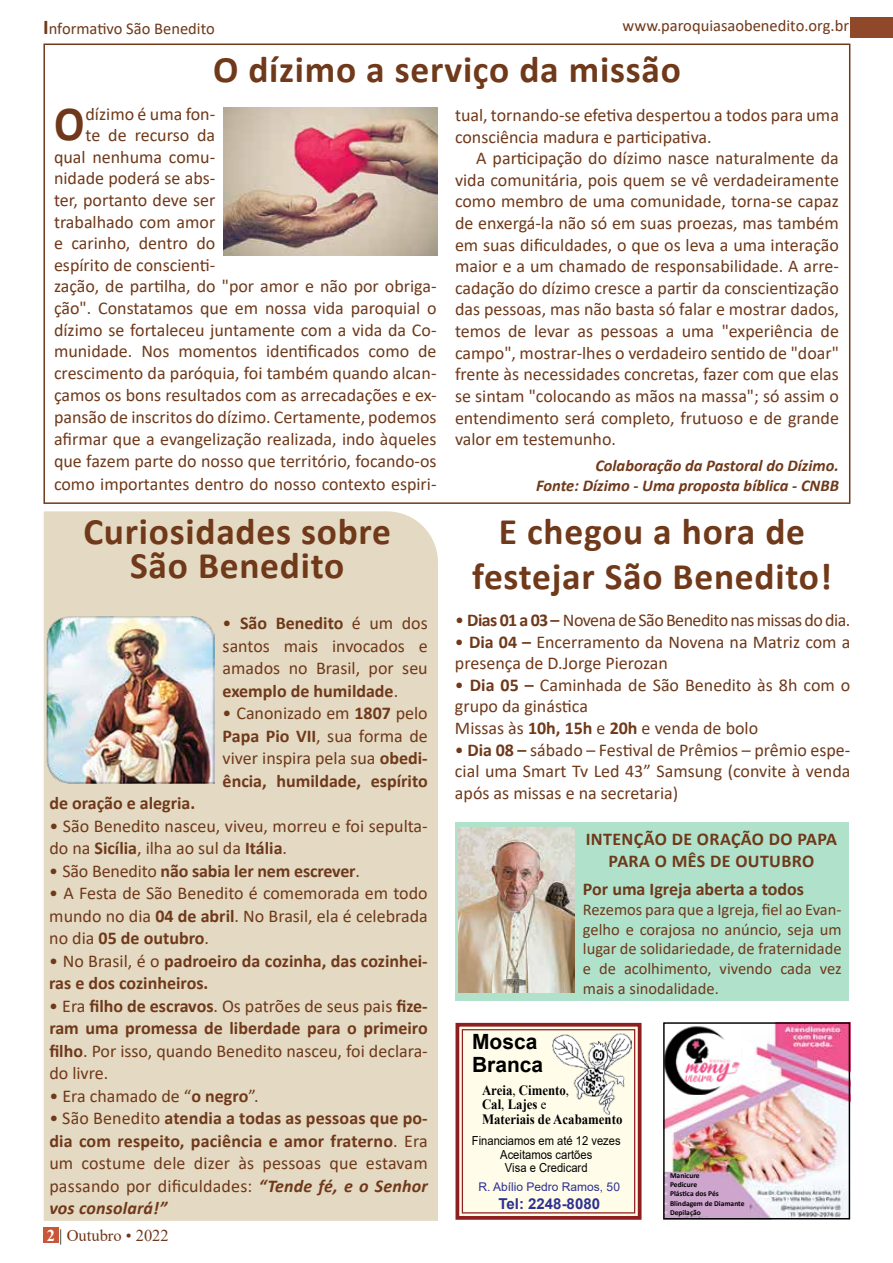
<style>
.page{position:relative;width:893px;height:1263px;background:#fff}
.page>*{position:absolute;margin:0;border:0;box-sizing:border-box;transform-origin:0 0}
.t1{font:700 49.35px "Calibri";color:#6f381a;scale:.91 1}
.t2{font:700 37.5px/34.5px "Calibri";letter-spacing:.02em;color:#6f391a;text-align:center}
.t3{font:700 21px/22.5px "Arial";color:#000}
.t4{font:18px/21.6px "Calibri";color:#6f391a;text-align:justify}
.t5{font:700 18px/22.5px "Calibri";color:#6f391a}
.t6{font:18px "Calibri";letter-spacing:-.03em;color:#6f391a}
.t7{font:700 18px/21.6px "Calibri";letter-spacing:.02em;color:#6f391a;text-align:center}
.t8{font:16.5px/19.8px "Calibri";color:#6f391a;text-align:justify}
.t9{font:italic 700 16.5px/19.8px "Calibri";color:#6f391a;text-align:right}
.t10{font:16.5px "Calibri";color:#6f381a}
.t11{font:16.5px "Times New Roman";color:#6f381a}
.t12{font:700 15px "Arial";color:#2e3092}
.t13{font:700 14.25px/14.7px "Times New Roman";color:#000;scale:.9 1}
.t14{font:12.45px/13.5px "Arial";color:#000;text-align:center;scale:.9 1}
.t15{font:12px "Arial";color:#2e3092}
.t16{font:700 7.5px "Calibri";color:#000}
.s1{font-weight:700;font-size:21px;color:#6f391a}
.s2{font-weight:700}
.s3{font-weight:400}
.s4{font-weight:700;font-style:italic}
.s5{font-weight:700;color:#fff}
.s6{color:#000}
.s7{color:#dfcce4}
</style>
<div class="page">
<div style="left:851px;top:17px;width:42px;height:20px;background:#8f482a"></div>
<div style="left:43px;top:1228px;width:16px;height:15px;background:#c85737"></div>
<div style="left:455px;top:822px;width:394px;height:178px;background:#b0e2cb"></div>
<img style="left:459px;top:827px;width:115px;height:165px">
<div style="left:43px;top:44px;width:807px;height:460px;border:2px solid #6f391a"></div>
<img style="left:224px;top:108px;width:214px;height:148px">
<div style="left:44px;top:511px;width:394px;height:710px;background:#e4d9c2"></div>
<img style="left:46px;top:616px;width:168px;height:167px">
<img style="left:665px;top:1024px;width:183px;height:193px">
<div style="left:719px;top:1043px;width:35px;height:28px;background:#fff"></div>
<img style="left:665px;top:1024px;width:77px;height:71px">
<div style="left:663px;top:1022px;width:187px;height:197px;border:1px solid #000"></div>
<svg style="left:666px;top:1175px;width:84px;height:42px;background:#cca6ca"></svg>
<svg style="left:455px;top:1022px;width:187px;height:198px;background:#f3e6d4"></svg>
<div style="left:462px;top:1029px;width:173px;height:184px;border:1px solid #8e1e1f"></div>
<img style="left:553px;top:1033px;width:79px;height:81px">
<p class="t10" style="left:43px;top:17px;width:173px"><span class="s1">I</span>nformativo São Benedito</p>
<p class="t10" style="left:623px;top:14px;width:228px">www.paroquiasaobenedito.org.br</p>
<h2 class="t2" style="left:213px;top:52px;width:469px">O dízimo a serviço da missão</h2>
<p class="t4" style="left:86px;top:102px;width:131px">dízimo é uma fon-</p>
<p class="t4" style="left:86px;top:124px;width:131px">te de recurso da</p>
<p class="t4" style="left:54px;top:146px;width:163px">qual nenhuma comu-</p>
<p class="t4" style="left:54px;top:167px;width:163px">nidade poderá se abs-</p>
<p class="t4" style="left:54px;top:189px;width:163px">ter, portanto deve ser</p>
<p class="t4" style="left:54px;top:210px;width:163px">trabalhado com amor</p>
<p class="t4" style="left:54px;top:232px;width:163px">e carinho, dentro do</p>
<p class="t4" style="left:54px;top:254px;width:163px">espírito de conscienti-</p>
<p class="t4" style="left:54px;top:275px;width:384px">zação, de partilha, do "por amor e não por obriga-</p>
<p class="t4" style="left:54px;top:297px;width:384px">ção". Constatamos que em nossa vida paroquial o</p>
<p class="t4" style="left:54px;top:318px;width:384px">dízimo se fortaleceu juntamente com a vida da Co-</p>
<p class="t4" style="left:54px;top:340px;width:384px">munidade. Nos momentos identificados como de</p>
<p class="t4" style="left:54px;top:362px;width:384px">crescimento da paróquia, foi também quando alcan-</p>
<p class="t4" style="left:54px;top:384px;width:384px">çamos os bons resultados com as arrecadações e ex-</p>
<p class="t4" style="left:54px;top:406px;width:384px">pansão de inscritos do dízimo. Certamente, podemos</p>
<p class="t4" style="left:54px;top:428px;width:384px">afirmar que a evangelização realizada, indo àqueles</p>
<p class="t4" style="left:54px;top:450px;width:384px">que fazem parte do nosso que território, focando-os</p>
<p class="t4" style="left:54px;top:472px;width:384px">como importantes dentro do nosso contexto espiri-</p>
<h1 class="t1" style="left:54px;top:89px;width:35px">O</h1>
<p class="t4" style="left:455px;top:104px;width:385px">tual, tornando-se efetiva despertou a todos para uma consciência madura e participativa.</p>
<p class="t4" style="left:455px;top:147px;width:385px;text-indent:21px">A participação do dízimo nasce naturalmente da vida comunitária, pois quem se vê verdadeiramente como membro de uma comunidade, torna-se capaz de enxergá-la não só em suas proezas, mas também em suas dificuldades, o que os leva a uma interação maior e a um chamado de responsabilidade. A arre&shy;cadação do dízimo cresce a partir da conscientização das pessoas, mas não basta só falar e mostrar dados, temos de levar as pessoas a uma "experiência de campo", mostrar-lhes o verdadeiro sentido de "doar" frente às necessidades concretas, fazer com que elas se sintam "colocando as mãos na massa"; só assim o entendimento será completo, frutuoso e de grande valor em testemunho.</p>
<p class="t9" style="left:536px;top:455px;width:304px">Colaboração da Pastoral do Dízimo.<br>Fonte: Dízimo - Uma proposta bíblica - CNBB</p>
<h2 class="t2" style="left:83px;top:513px;width:309px">Curiosidades sobre<br>São Benedito</h2>
<h2 class="t2" style="left:472px;top:508px;width:361px;line-height:45px">E chegou a hora de festejar São Benedito!</h2>
<p class="t4" style="left:223px;top:611px;width:207px;line-height:22.5px">• <span class="s2">São Benedito</span> é um dos santos mais invocados e amados no Brasil, por seu <span class="s2">exemplo de humildade</span>.</p>
<p class="t4" style="left:223px;top:701px;width:207px;line-height:22.5px">• Canonizado em <span class="s2">1807</span> pelo <span class="s2">Papa Pio VII</span>, sua forma de viver inspira pela sua <span class="s2">obedi&shy;ência, humildade, espírito</span></p>
<p class="t5" style="left:49px;top:792px;width:147px">de oração e alegria.</p>
<p class="t4" style="left:49px;top:814px;width:380px;line-height:22.5px">• São Benedito nasceu, viveu, morreu e foi sepulta&shy;do na <span class="s2">Sicília</span>, ilha ao sul da <span class="s2">Itália</span>.</p>
<p class="t5" style="left:49px;top:859px;width:312px"><span class="s3">• São Benedito</span> não sabia ler nem escrever<span class="s3">.</span></p>
<p class="t4" style="left:49px;top:881px;width:380px;line-height:22.5px">• A Festa de São Benedito é comemorada em todo mundo no dia <span class="s2">04 de abril</span>. No Brasil, ela é celebrada no dia <span class="s2">05 de outubro</span>.</p>
<p class="t5" style="left:49px;top:949px;width:380px"><span class="s3">• No Brasil, é o</span> padroeiro da cozinha, das cozinhei&shy;ras e dos cozinheiros.</p>
<p class="t4" style="left:49px;top:994px;width:380px;line-height:22.5px">• Era <span class="s2">filho de escravos</span>. Os patrões de seus pais <span class="s2">fize&shy;ram uma promessa de liberdade para o primeiro filho</span>. Por isso, quando Benedito nasceu, foi declara&shy;do livre.</p>
<p class="t4" style="left:49px;top:1084px;width:211px">• Era chamado de “<span class="s2">o negro</span>”.</p>
<p class="t4" style="left:49px;top:1106px;width:380px;line-height:22.5px">• São Benedito <span class="s2">atendia a todas as pessoas que po&shy;dia com respeito, paciência e amor fraterno</span>. Era um costume dele dizer às pessoas que estavam passando por dificuldades: <span class="s4">“Tende fé, e o Senhor vos consolará!”</span></p>
<p class="t11" style="left:47px;top:1224px;width:123px"><span class="s5">2</span> <span class="s6">|</span> Outubro • 2022</p>
<p class="t6" style="left:455px;top:607px;width:397px">• <span class="s2">Dias 01 a 03–</span> Novena de São Benedito nas missas do dia.</p>
<p class="t4" style="left:455px;top:630px;width:397px">• <span class="s2">Dia 04 –</span> Encerramento da Novena na Matriz com a presença de D.Jorge Pierozan</p>
<p class="t4" style="left:455px;top:674px;width:397px;text-align:left">• <span class="s2">Dia 05 –</span> Caminhada de São Benedito às 8h com o grupo da ginástica<br>Missas às <span class="s2">10h, 15h</span> e <span class="s2">20h</span> e venda de bolo</p>
<p class="t4" style="left:455px;top:738px;width:397px">• <span class="s2">Dia 08 –</span> sábado – Festival de Prêmios – prêmio espe&shy;cial uma Smart Tv Led 43” Samsung (convite à venda após as missas e na secretaria)</p>
<p class="t7" style="left:586px;top:828px;width:253px">INTENÇÃO DE ORAÇÃO DO PAPA<br>PARA O MÊS DE OUTUBRO</p>
<p class="t5" style="left:583px;top:877px;width:223px">Por uma Igreja aberta a todos</p>
<p class="t8" style="left:583px;top:899px;width:260px">Rezemos para que a Igreja, fiel ao Evan&shy;gelho e corajosa no anúncio, seja um lugar de solidariedade, de fraternidade e de acolhimento, vivendo cada vez mais a sinodalidade.</p>
<p class="t3" style="left:472px;top:1031px;width:73px">Mosca<br>Branca</p>
<p class="t13" style="left:482px;top:1082px;width:157px">Areia<span class="s3">,</span> Cimento<span class="s3">,<br></span>Cal<span class="s3">,</span> Lajes <span class="s3">e<br></span>Materiais de Acabamento</p>
<p class="t14" style="left:472px;top:1134px;width:167px">Financiamos em até 12 vezes<br>Aceitamos cartões<br>Visa e Credicard</p>
<p class="t15" style="left:479px;top:1178px;width:143px">R. Abílio Pedro Ramos, 50</p>
<p class="t12" style="left:499px;top:1193px;width:103px">Tel: 2248-8080</p>
<p class="t16" style="left:665px;top:1170px;width:37px"><span class="s7">•</span> Manicure</p>
<p class="t16" style="left:665px;top:1179px;width:34px"><span class="s7">•</span> Pedicure</p>
<p class="t16" style="left:665px;top:1188px;width:56px"><span class="s7">•</span> Plástica dos Pés</p>
<p class="t16" style="left:665px;top:1198px;width:81px"><span class="s7">•</span> Blindagem de Diamante</p>
<p class="t16" style="left:665px;top:1207px;width:38px"><span class="s7">•</span> Depilação</p>
</div>
